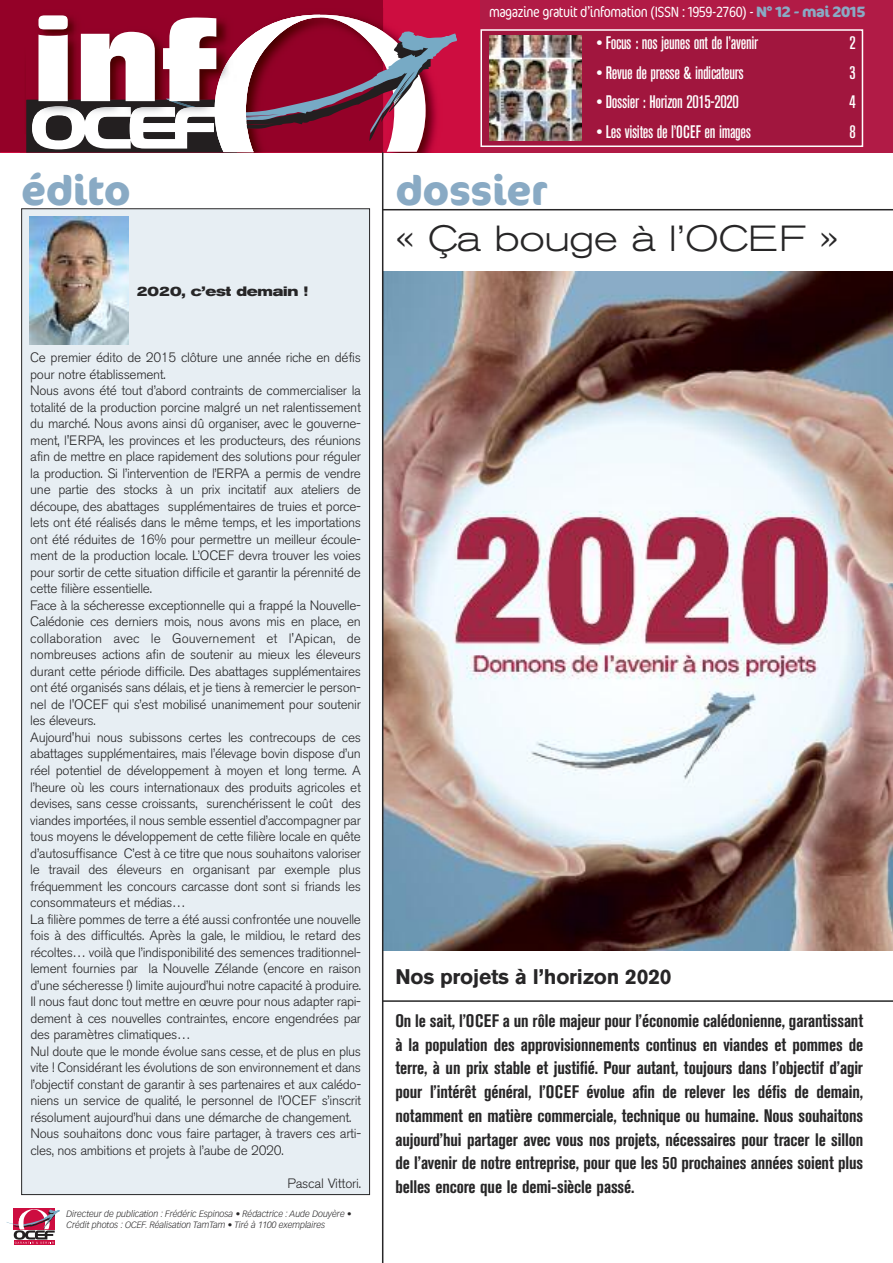
<style>
.page{position:relative;width:893px;height:1263px;background:#fff}
.page>*{position:absolute;margin:0;border:0;box-sizing:border-box;transform-origin:0 0}
.t1{font:112.05px "Antique Olive Compact";color:#fff}
.t2{font:700 40.65px "Cocon";letter-spacing:-.01em;color:#89aac4}
.t3{font:300 expanded 36px "Akzidenz Grotesk BE";letter-spacing:-.015em;color:#272627}
.t4{font:700 21px "Akzidenz Grotesk BE";letter-spacing:-.01em;color:#272627}
.t5{font:700 condensed 18px/23.7px "Akzidenz Grotesk BE";letter-spacing:-.01em;color:#272627;text-align:justify}
.t6{font:500 condensed 18px "Akzidenz Grotesk BE";letter-spacing:-.02em;color:#fff}
.t7{font:300 condensed 15px "Cocon";letter-spacing:-.03em;color:#fff}
.t8{font:300 13.5px/16.5px "Akzidenz Grotesk BE";letter-spacing:-.025em;color:#272627}
.t9{font:700 expanded 13.5px "Akzidenz Grotesk BE";letter-spacing:-.015em;color:#272627}
.t10{font:italic 300 9px/10.8px "Vectora LH";letter-spacing:-.01em;color:#272627}
.s1{font-weight:700;font-stretch:normal;color:#89aac4}
</style>
<div class="page">
<img style="left:383px;top:271px;width:510px;height:679px">
<div style="left:0;top:0;width:893px;height:152px;background:#b11b46"></div>
<div style="left:22px;top:209px;width:348px;height:985px;background:#e7eef3"></div>
<div style="left:2px;top:0;width:477px;height:152px;background:#cd0d40"></div>
<div style="left:0;top:0;width:383px;height:152px;background:#940128"></div>
<svg style="left:32px;top:15px;width:425px;height:137px"></svg>
<img style="left:26px;top:100px;width:189px;height:34px">
<img style="left:166px;top:99px;width:30px;height:7px">
<img style="left:32px;top:106px;width:183px;height:28px">
<img style="left:215px;top:49px;width:22px;height:85px">
<div style="left:14px;top:1208px;width:41px;height:21px;background:#cd0d40"></div>
<div style="left:14px;top:1240px;width:41px;height:5px;background:#cd0d40"></div>
<svg style="left:7px;top:1209px;width:53px;height:35px"></svg>
<img style="left:30px;top:217px;width:99px;height:127px">
<div style="left:482px;top:31px;width:380px;height:115px;background:#a1163e"></div>
<div style="left:480px;top:29px;width:383px;height:118px;border:2px solid #fff"></div>
<img style="left:489px;top:35px;width:92px;height:105px">
<hr style="left:382px;top:152px;width:1px;height:1111px;background:#272627">
<hr style="left:383px;top:1000px;width:510px;height:2px;background:#272627">
<hr style="left:383px;top:209px;width:510px;height:1px;background:#272627">
<h1 class="t1" style="left:32px;top:18px;width:188px">inf</h1>
<h2 class="t2" style="left:21px;top:167px;width:111px">édito</h2>
<p class="t9" style="left:136px;top:287px;width:173px">2020, c’est demain !</p>
<p class="t8" style="left:30px;top:351px;width:332px">Ce premier édito de 2015 clôture une année riche en défis pour notre établissement.<br>Nous avons été tout d’abord contraints de commercialiser la totalité de la production porcine malgré un net ralentissement du marché. Nous avons ainsi dû organiser, avec le gouverne&shy;ment, l'ERPA, les provinces et les producteurs, des réunions afin de mettre en place rapidement des solutions pour réguler la production. Si l’intervention de l’ERPA a permis de vendre une partie des stocks à un prix incitatif aux ateliers de découpe, des abattages supplémentaires de truies et porce&shy;lets ont été réalisés dans le même temps, et les importations ont été réduites de 16% pour permettre un meilleur écoule&shy;ment de la production locale. L’OCEF devra trouver les voies pour sortir de cette situation difficile et garantir la pérennité de cette filière essentielle.<br>Face à la sécheresse exceptionnelle qui a frappé la Nouvelle-Calédonie ces derniers mois, nous avons mis en place, en collaboration avec le Gouvernement et l'Apican, de nombreuses actions afin de soutenir au mieux les éleveurs durant cette période difficile. Des abattages supplémentaires ont été organisés sans délais, et je tiens à remercier le person&shy;nel de l'OCEF qui s’est mobilisé unanimement pour soutenir les éleveurs.<br>Aujourd'hui nous subissons certes les contrecoups de ces abattages supplémentaires, mais l’élevage bovin dispose d’un réel potentiel de développement à moyen et long terme. A l’heure où les cours internationaux des produits agricoles et devises, sans cesse croissants, surenchérissent le coût des viandes importées, il nous semble essentiel d’accompagner par tous moyens le développement de cette filière locale en quête d’autosuffisance C’est à ce titre que nous souhaitons valoriser le travail des éleveurs en organisant par exemple plus fréquemment les concours carcasse dont sont si friands les consommateurs et médias…<br>La filière pommes de terre a été aussi confrontée une nouvelle fois à des difficultés. Après la gale, le mildiou, le retard des récoltes… voilà que l’indisponibilité des semences traditionnel&shy;lement fournies par la Nouvelle Zélande (encore en raison d’une sécheresse !) limite aujourd’hui notre capacité à produire.<br>Il nous faut donc tout mettre en œuvre pour nous adapter rapi&shy;dement à ces nouvelles contraintes, encore engendrées par des paramètres climatiques…<br>Nul doute que le monde évolue sans cesse, et de plus en plus vite ! Considérant les évolutions de son environnement et dans l’objectif constant de garantir à ses partenaires et aux calédo&shy;niens un service de qualité, le personnel de l’OCEF s’inscrit résolument aujourd’hui dans une démarche de changement.<br>Nous souhaitons donc vous faire partager, à travers ces arti&shy;cles, nos ambitions et projets à l’aube de 2020.</p>
<p class="t8" style="left:288px;top:1176px;width:75px">Pascal Vittori.</p>
<p class="t10" style="left:66px;top:1209px;width:287px">Directeur de publication : Frédéric Espinosa • Rédactrice : Aude Douyère •<br>Crédit photos : OCEF. Réalisation TamTam • Tiré à 1100 exemplaires</p>
<p class="t7" style="left:489px;top:3px;width:378px">magazine gratuit d’infomation (ISSN : 1959-2760) - <span class="s1">N° 12 - mai 2015</span></p>
<h2 class="t2" style="left:395px;top:167px;width:153px">dossier</h2>
<h3 class="t6" style="left:596px;top:36px;width:163px">• Focus : nos jeunes ont de l’avenir</h3>
<h3 class="t6" style="left:850px;top:36px;width:8px">2</h3>
<h3 class="t6" style="left:596px;top:66px;width:149px">• Revue de presse &amp; indicateurs</h3>
<h3 class="t6" style="left:850px;top:66px;width:8px">3</h3>
<h3 class="t6" style="left:596px;top:96px;width:144px">• Dossier : Horizon 2015-2020</h3>
<h3 class="t6" style="left:850px;top:96px;width:8px">4</h3>
<h3 class="t6" style="left:596px;top:125px;width:156px">• Les visites de l’OCEF en images</h3>
<h3 class="t6" style="left:850px;top:125px;width:8px">8</h3>
<h3 class="t3" style="left:395px;top:225px;width:445px">« Ça bouge à l’OCEF »</h3>
<h3 class="t4" style="left:395px;top:969px;width:278px">Nos projets à l’horizon 2020</h3>
<p class="t5" style="left:395px;top:1010px;width:469px">On le sait, l’OCEF a un rôle majeur pour l’économie calédonienne, garantissant à la population des approvisionnements continus en viandes et pommes de terre, à un prix stable et justifié. Pour autant, toujours dans l’objectif d’agir pour l’intérêt général, l’OCEF évolue afin de relever les défis de demain, notamment en matière commerciale, technique ou humaine. Nous souhaitons aujourd’hui partager avec vous nos projets, nécessaires pour tracer le sillon de l’avenir de notre entreprise, pour que les 50 prochaines années soient plus belles encore que le demi-siècle passé.</p>
</div>
